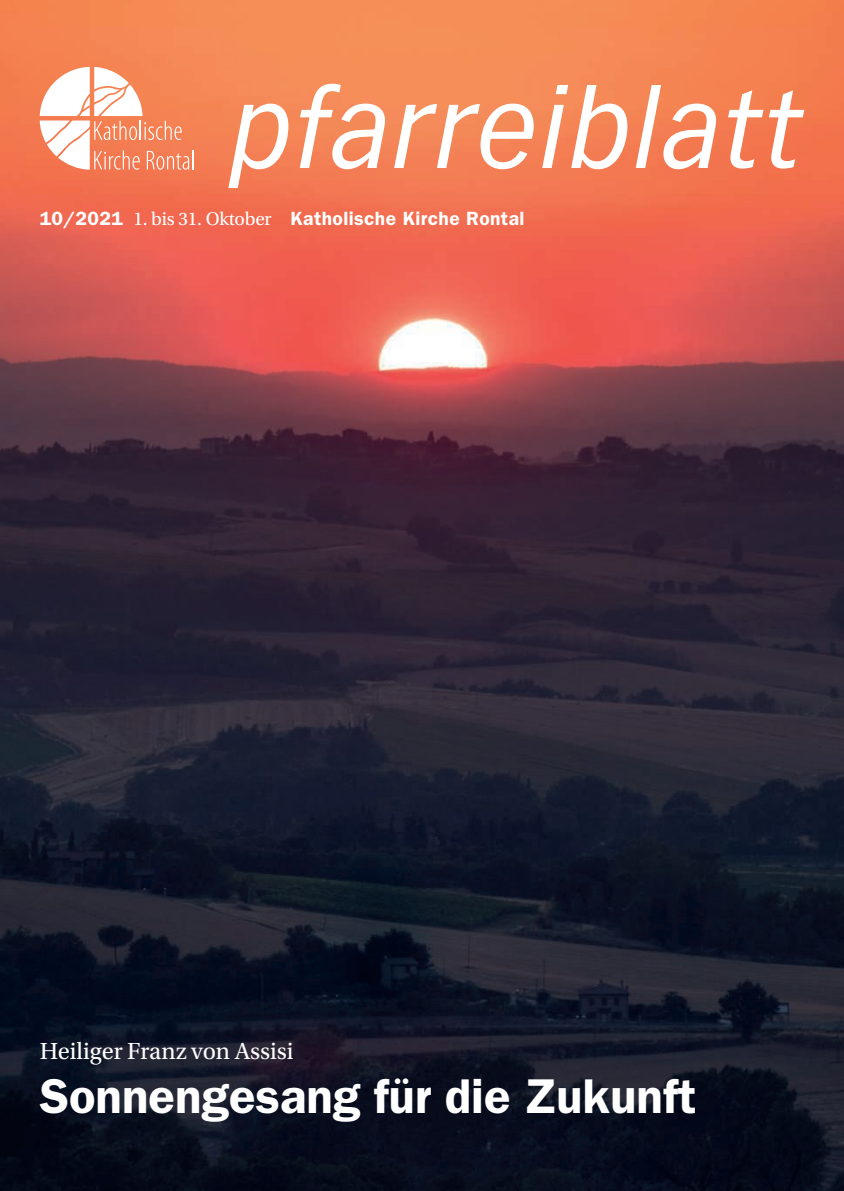
<style>
.page{position:relative;width:844px;height:1191px;background:#fff}
.page>*{position:absolute;margin:0;border:0;box-sizing:border-box;transform-origin:0 0}
.t1{font:600 49px "ITC Franklin Gothic Std";color:#fff}
.t2{font:24.5px "Utopia Std";color:#fff}
.t3{font:600 19.25px "ITC Franklin Gothic Std";letter-spacing:.02em;color:#fff}
.s1{font-family:"Utopia Std";font-weight:400}
</style>
<div class="page">
<img style="left:0;top:0;width:843px;height:1191px">
<svg style="left:228px;top:104px;width:60px;height:84px"></svg>
<svg style="left:299px;top:84px;width:86px;height:85px"></svg>
<svg style="left:394px;top:104px;width:139px;height:65px"></svg>
<svg style="left:542px;top:85px;width:85px;height:84px"></svg>
<svg style="left:635px;top:85px;width:80px;height:84px"></svg>
<svg style="left:727px;top:90px;width:77px;height:79px"></svg>
<svg style="left:40px;top:67px;width:154px;height:103px"></svg>
<p class="t3" style="left:40px;top:207px;width:486px">10/2021 <span class="s1">1. bis 31. Oktober</span> Katholische Kirche Rontal</p>
<p class="t2" style="left:40px;top:1038px;width:255px">Heiliger Franz von Assisi</p>
<h1 class="t1" style="left:40px;top:1067px;width:658px">Sonnengesang für die Zukunft</h1>
</div>
